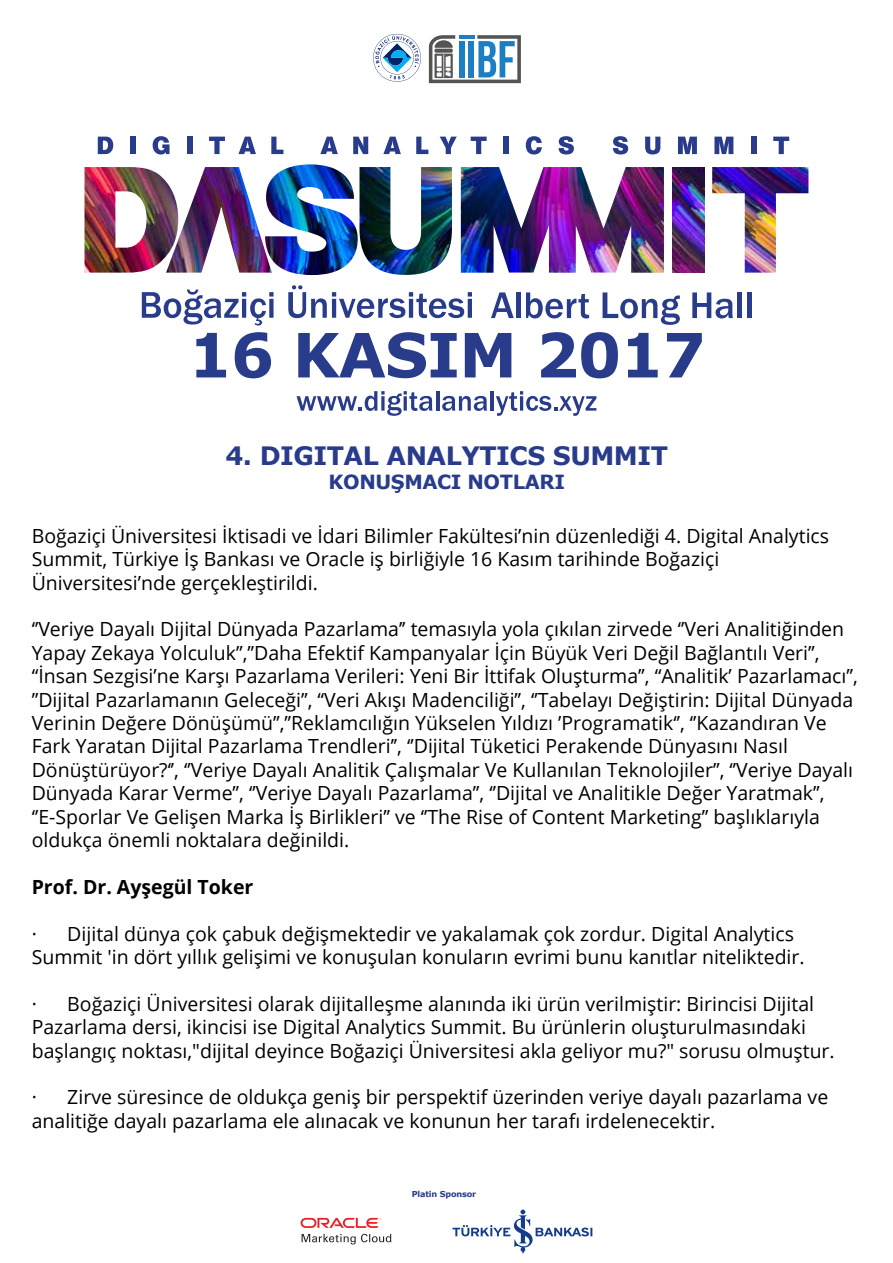
<style>
.page{position:relative;width:893px;height:1263px;background:#fff}
.page>*{position:absolute;margin:0;border:0;box-sizing:border-box;transform-origin:0 0}
.t1{font:700 61.2px "Verdana";letter-spacing:-.02em;color:#283c8b}
.t2{font:700 25.35px "Verdana";letter-spacing:-.02em;color:#283c8b}
.t3{font:19.5px/23.4px "Open Sans";color:#000}
.t4{font:700 19.5px "Open Sans";color:#000}
.t5{font:700 19.5px "Verdana";letter-spacing:-.02em;color:#283c8b}
.t6{font:700 8.1px "Verdana";letter-spacing:-.02em;color:#263d8a}
</style>
<div class="page">
<svg style="left:429px;top:35px;width:92px;height:48px"></svg>
<svg style="left:373px;top:34px;width:48px;height:48px"></svg>
<svg style="left:142px;top:289px;width:132px;height:37px"></svg>
<svg style="left:288px;top:285px;width:184px;height:33px"></svg>
<svg style="left:491px;top:292px;width:23px;height:26px"></svg>
<hr style="left:517px;top:292px;width:4px;height:26px;background:#283c8b">
<svg style="left:526px;top:292px;width:63px;height:26px"></svg>
<svg style="left:603px;top:292px;width:77px;height:33px"></svg>
<svg style="left:692px;top:292px;width:41px;height:26px"></svg>
<div style="left:737px;top:292px;width:5px;height:26px;background:#283c8b"></div>
<hr style="left:747px;top:292px;width:4px;height:26px;background:#283c8b">
<svg style="left:297px;top:391px;width:135px;height:25px"></svg>
<hr style="left:436px;top:391px;width:3px;height:20px;background:#283c8b">
<svg style="left:442px;top:396px;width:45px;height:15px"></svg>
<hr style="left:490px;top:391px;width:4px;height:20px;background:#283c8b">
<svg style="left:496px;top:391px;width:100px;height:25px"></svg>
<img style="left:85px;top:167px;width:81px;height:106px">
<img style="left:272px;top:164px;width:86px;height:111px">
<img style="left:359px;top:167px;width:93px;height:108px">
<img style="left:461px;top:167px;width:203px;height:106px">
<img style="left:672px;top:167px;width:32px;height:106px">
<img style="left:712px;top:167px;width:96px;height:106px">
<img style="left:166px;top:167px;width:106px;height:106px">
<svg style="left:98px;top:137px;width:15px;height:17px"></svg>
<div style="left:130px;top:137px;width:6px;height:17px;background:#283c8b"></div>
<svg style="left:153px;top:136px;width:17px;height:18px"></svg>
<div style="left:187px;top:137px;width:5px;height:17px;background:#283c8b"></div>
<svg style="left:209px;top:137px;width:16px;height:17px"></svg>
<svg style="left:238px;top:137px;width:18px;height:17px"></svg>
<svg style="left:271px;top:137px;width:12px;height:17px"></svg>
<svg style="left:320px;top:137px;width:18px;height:17px"></svg>
<svg style="left:353px;top:137px;width:15px;height:17px"></svg>
<svg style="left:383px;top:137px;width:18px;height:17px"></svg>
<svg style="left:416px;top:137px;width:12px;height:17px"></svg>
<svg style="left:440px;top:137px;width:17px;height:17px"></svg>
<svg style="left:471px;top:137px;width:16px;height:17px"></svg>
<div style="left:503px;top:137px;width:6px;height:17px;background:#283c8b"></div>
<svg style="left:526px;top:136px;width:16px;height:18px"></svg>
<svg style="left:559px;top:136px;width:15px;height:18px"></svg>
<svg style="left:613px;top:136px;width:15px;height:18px"></svg>
<svg style="left:645px;top:137px;width:15px;height:17px"></svg>
<svg style="left:678px;top:137px;width:19px;height:17px"></svg>
<svg style="left:714px;top:137px;width:19px;height:17px"></svg>
<div style="left:751px;top:137px;width:5px;height:17px;background:#283c8b"></div>
<svg style="left:773px;top:137px;width:16px;height:17px"></svg>
<svg style="left:301px;top:1218px;width:80px;height:10px"></svg>
<svg style="left:302px;top:1234px;width:89px;height:10px"></svg>
<svg style="left:452px;top:1209px;width:140px;height:44px"></svg>
<h1 class="t1" style="left:188px;top:316px;width:519px">16 KASIM 2017</h1>
<p class="t2" style="left:225px;top:439px;width:444px">4. DIGITAL ANALYTICS SUMMIT</p>
<p class="t5" style="left:328px;top:469px;width:238px">KONUŞMACI NOTLARI</p>
<p class="t3" style="left:32px;top:523px;width:799px">Boğaziçi Üniversitesi İktisadi ve İdari Bilimler Fakültesi’nin düzenlediği 4. Digital Analytics<br>Summit, Türkiye İş Bankası ve Oracle iş birliğiyle 16 Kasım tarihinde Boğaziçi<br>Üniversitesi’nde gerçekleştirildi.</p>
<p class="t3" style="left:32px;top:617px;width:828px">‘’Veriye Dayalı Dijital Dünyada Pazarlama’’ temasıyla yola çıkılan zirvede ‘’Veri Analitiğinden Yapay Zekaya Yolculuk’’,’’Daha Efektif Kampanyalar İçin Büyük Veri Değil Bağlantılı Veri’’, ‘‘İnsan Sezgisi’ne Karşı Pazarlama Verileri: Yeni Bir İttifak Oluşturma’’, “Analitik’ Pazarlamacı’’, ’’Dijital Pazarlamanın Geleceği’’, ‘‘Veri Akışı Madenciliği’’, ‘’Tabelayı Değiştirin: Dijital Dünyada Verinin Değere Dönüşümü’’,’’Reklamcılığın Yükselen Yıldızı ’Programatik‘’, ‘’Kazandıran Ve Fark Yaratan Dijital Pazarlama Trendleri’’, ‘’Dijital Tüketici Perakende Dünyasını Nasıl Dönüştürüyor?‘’, ‘’Veriye Dayalı Analitik Çalışmalar Ve Kullanılan Teknolojiler’’, ‘’Veriye Dayalı Dünyada Karar Verme’’, ‘’Veriye Dayalı Pazarlama’’, ‘’Dijital ve Analitikle Değer Yaratmak’’, ‘’E-Sporlar Ve Gelişen Marka İş Birlikleri’’ ve ‘’The Rise of Content Marketing’’ başlıklarıyla oldukça önemli noktalara değinildi.</p>
<p class="t4" style="left:32px;top:873px;width:223px">Prof. Dr. Ayşegül Toker</p>
<p class="t3" style="left:32px;top:921px;width:774px">· Dijital dünya çok çabuk değişmektedir ve yakalamak çok zordur. Digital Analytics<br>Summit 'in dört yıllık gelişimi ve konuşulan konuların evrimi bunu kanıtlar niteliktedir.</p>
<p class="t3" style="left:32px;top:991px;width:805px">· Boğaziçi Üniversitesi olarak dijitalleşme alanında iki ürün verilmiştir: Birincisi Dijital<br>Pazarlama dersi, ikincisi ise Digital Analytics Summit. Bu ürünlerin oluşturulmasındaki başlangıç noktası,"dijital deyince Boğaziçi Üniversitesi akla geliyor mu?" sorusu olmuştur.</p>
<p class="t3" style="left:32px;top:1085px;width:798px">· Zirve süresince de oldukça geniş bir perspektif üzerinden veriye dayalı pazarlama ve analitiğe dayalı pazarlama ele alınacak ve konunun her tarafı irdelenecektir.</p>
<p class="t6" style="left:412px;top:1189px;width:66px">Platin Sponsor</p>
</div>
